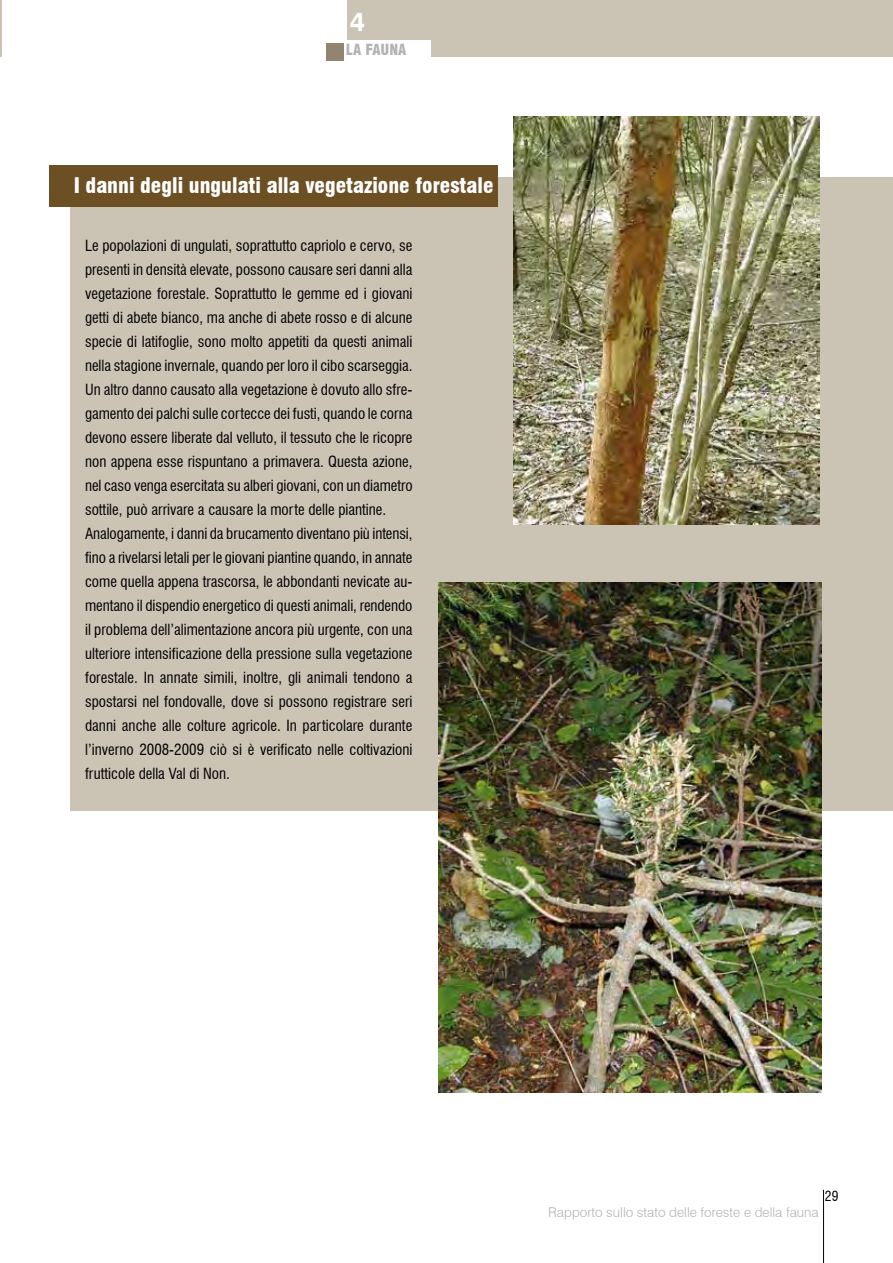
<style>
.page{position:relative;width:893px;height:1263px;background:#fff}
.page>*{position:absolute;margin:0;border:0;box-sizing:border-box;transform-origin:0 0}
.t1{font:700 27px "Swiss 721 BT";color:#fff}
.t2{font:900 condensed 21px "Swiss 721 BT";color:#fff}
.t3{font:condensed 15px/24px "Swiss 721 BT";color:#000}
.t4{font:900 condensed 15px "Swiss 721 BT";color:#b1b3b4}
.t5{font:300 13.5px "Swiss 721 BT";color:#b1b3b4}
.t6{font:condensed 13.5px "Swiss 721 BT";color:#000}
</style>
<div class="page">
<hr style="left:823px;top:1190px;width:1px;height:73px;background:#000">
<div style="left:71px;top:178px;width:822px;height:633px;background:#cbc3b4"></div>
<div style="left:49px;top:166px;width:448px;height:41px;background:#6d4f24"></div>
<hr style="left:0;top:0;width:1px;height:56px;background:#cbc3b4">
<div style="left:347px;top:0;width:546px;height:56px;background:#cbc3b4"></div>
<div style="left:339px;top:40px;width:92px;height:33px;background:#fff"></div>
<div style="left:326px;top:43px;width:17px;height:17px;background:#938371"></div>
<img style="left:439px;top:583px;width:383px;height:510px">
<img style="left:513px;top:117px;width:306px;height:408px">
<h1 class="t1" style="left:350px;top:5px;width:17px">4</h1>
<p class="t4" style="left:346px;top:40px;width:62px">LA FAUNA</p>
<h2 class="t2" style="left:74px;top:173px;width:421px">I danni degli ungulati alla vegetazione forestale</h2>
<p class="t3" style="left:85px;top:233px;width:329px">Le popolazioni di ungulati, soprattutto capriolo e cervo, se presenti in densità elevate, possono causare seri danni alla vegetazione forestale. Soprattutto le gemme ed i giovani getti di abete bianco, ma anche di abete rosso e di alcune specie di latifoglie, sono molto appetiti da questi animali nella stagione invernale, quando per loro il cibo scarseggia.<br>Un altro danno causato alla vegetazione è dovuto allo sfre&shy;gamento dei palchi sulle cortecce dei fusti, quando le corna devono essere liberate dal velluto, il tessuto che le ricopre non appena esse rispuntano a primavera. Questa azione, nel caso venga esercitata su alberi giovani, con un diametro sottile, può arrivare a causare la morte delle piantine.<br>Analogamente, i danni da brucamento diventano più intensi, fino a rivelarsi letali per le giovani piantine quando, in annate come quella appena trascorsa, le abbondanti nevicate au&shy;mentano il dispendio energetico di questi animali, rendendo il problema dell’alimentazione ancora più urgente, con una ulteriore intensificazione della pressione sulla vegetazione forestale. In annate simili, inoltre, gli animali tendono a spostarsi nel fondovalle, dove si possono registrare seri danni anche alle colture agricole. In particolare durante l’inverno 2008-2009 ciò si è verificato nelle coltivazioni frutticole della Val di Non.</p>
<p class="t6" style="left:825px;top:1188px;width:15px">29</p>
<p class="t5" style="left:548px;top:1204px;width:272px">Rapporto sullo stato delle foreste e della fauna</p>
</div>
